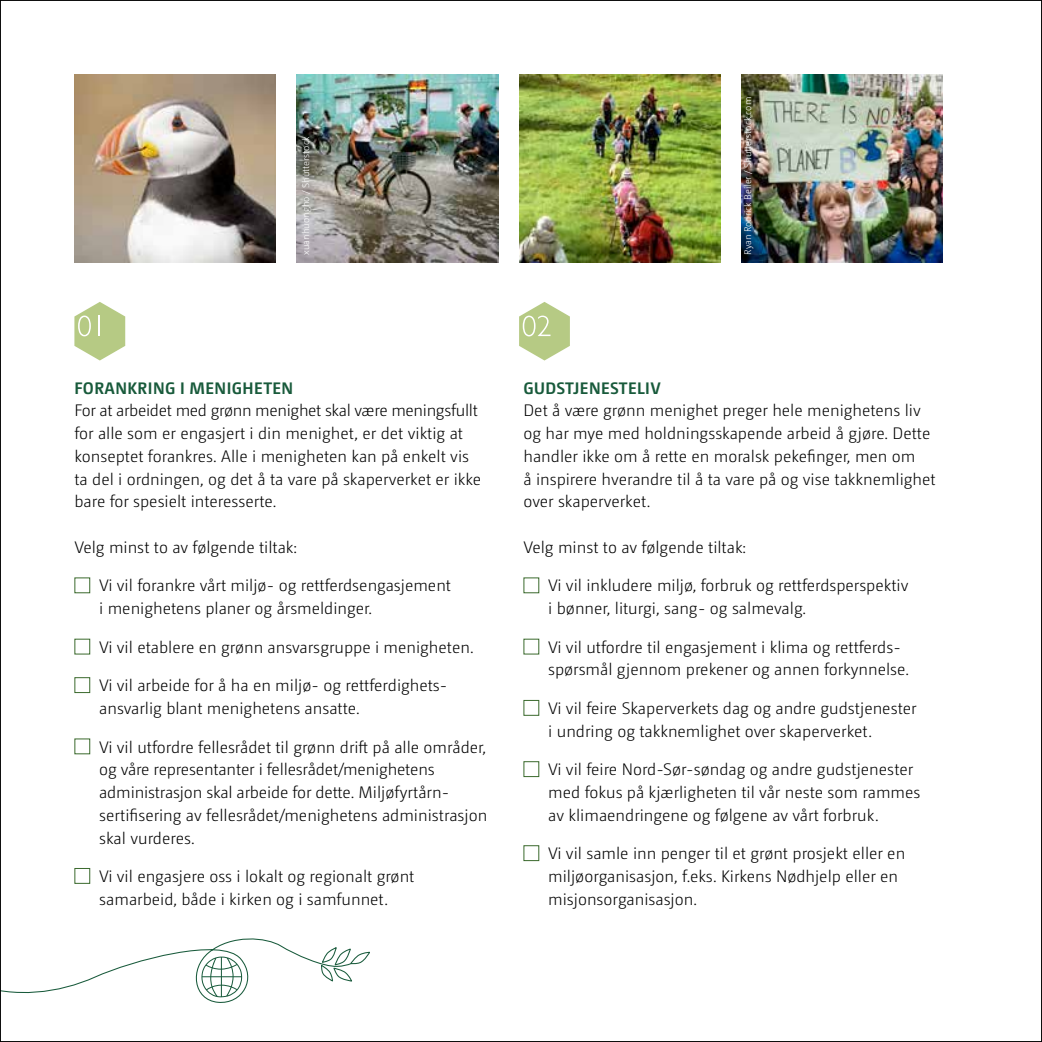
<style>
.page{position:relative;width:1042px;height:1042px;background:#fff}
.page>*{position:absolute;margin:0;border:0;box-sizing:border-box;transform-origin:0 0}
.t1{font:300 16.62px/22.8px "Camingo Dos Pro";color:#000}
.t2{font:700 16.62px "Camingo Dos Pro";letter-spacing:.025em;color:#185a3b}
.t3{font:300 9.62px "Camingo Dos Pro";color:#fff}
</style>
<div class="page">
<div style="left:74px;top:577px;width:16px;height:16px;border:1px solid #3a692c"></div>
<div style="left:74px;top:639px;width:16px;height:15px;border:1px solid #3a692c"></div>
<div style="left:74px;top:677px;width:16px;height:16px;border:1px solid #3a692c"></div>
<div style="left:74px;top:738px;width:16px;height:16px;border:1px solid #3a692c"></div>
<div style="left:74px;top:868px;width:16px;height:16px;border:1px solid #3a692c"></div>
<div style="left:523px;top:700px;width:16px;height:16px;border:1px solid #3a692c"></div>
<div style="left:523px;top:761px;width:16px;height:16px;border:1px solid #3a692c"></div>
<div style="left:523px;top:845px;width:16px;height:16px;border:1px solid #3a692c"></div>
<svg style="left:74px;top:302px;width:51px;height:58px"></svg>
<svg style="left:519px;top:302px;width:51px;height:58px"></svg>
<img style="left:74px;top:74px;width:202px;height:189px">
<img style="left:297px;top:74px;width:201px;height:189px">
<img style="left:519px;top:74px;width:201px;height:189px">
<img style="left:741px;top:74px;width:202px;height:189px">
<svg style="left:2px;top:938px;width:368px;height:65px"></svg>
<p class="t3" style="left:300px;top:255px;width:119px;rotate:-90deg">xuanhuongho / Shutterstock</p>
<p class="t3" style="left:742px;top:255px;width:159px;rotate:-90deg">Ryan Rodrick Beiler / Shutterstock.com</p>
<p class="t2" style="left:74px;top:378px;width:220px">FORANKRING I MENIGH ETEN</p>
<p class="t1" style="left:74px;top:399px;width:408px">For at arbeidet med grønn menighet skal være meningsfullt for alle som er engasjert i din menighet, er det viktig at konseptet forankres. Alle i menigheten kan på enkelt vis ta del i ordningen, og det å ta vare på skaperverket er ikke bare for spesielt interesserte.</p>
<p class="t1" style="left:74px;top:536px;width:224px">Velg minst to av følgende tiltak:</p>
<p class="t1" style="left:99px;top:574px;width:353px">Vi vil forankre vårt miljø- og rettferdsengasjement i menighetens planer og årsmeldinger.</p>
<p class="t1" style="left:99px;top:635px;width:376px">Vi vil etablere en grønn ansvarsgruppe i menigheten.</p>
<p class="t1" style="left:99px;top:674px;width:347px">Vi vil arbeide for å ha en miljø- og rettferdighets&shy;ansvarlig blant menighetens ansatte.</p>
<p class="t1" style="left:99px;top:735px;width:389px">Vi vil utfordre fellesrådet til grønn drift på alle områder, og våre representanter i fellesrådet/menighetens administrasjon skal arbeide for dette. Miljøfyrtårn&shy;sertifisering av fellesrådet/menighetens administrasjon skal vurderes.</p>
<p class="t1" style="left:99px;top:865px;width:317px">Vi vil engasjere oss i lokalt og regionalt grønt samarbeid, både i kirken og i samfunnet.</p>
<p class="t2" style="left:523px;top:378px;width:139px">GUDSTJENESTELIV</p>
<p class="t1" style="left:523px;top:399px;width:414px">Det å være grønn menighet preger hele menighetens liv og har mye med holdningsskapende arbeid å gjøre. Dette handler ikke om å rette en moralsk pekefinger, men om<br>å inspirere hverandre til å ta vare på og vise takknemlighet over skaperverket.</p>
<p class="t1" style="left:523px;top:536px;width:224px">Velg minst to av følgende tiltak:</p>
<p class="t1" style="left:548px;top:574px;width:362px">Vi vil inkludere miljø, forbruk og rettferdsperspektiv i bønner, liturgi, sang- og salmevalg.</p>
<p class="t1" style="left:548px;top:635px;width:362px">Vi vil utfordre til engasjement i klima og rettferds&shy;spørsmål gjennom prekener og annen forkynnelse.</p>
<p class="t1" style="left:548px;top:697px;width:370px">Vi vil feire Skaperverkets dag og andre gudstjenester i undring og takknemlighet over skaperverket.</p>
<p class="t1" style="left:548px;top:758px;width:374px">Vi vil feire Nord-Sør-søndag og andre gudstjenester med fokus på kjærligheten til vår neste som rammes av klimaendringene og følgene av vårt forbruk.</p>
<p class="t1" style="left:548px;top:842px;width:358px">Vi vil samle inn penger til et grønt prosjekt eller en miljøorganisasjon, f.eks. Kirkens Nødhjelp eller en misjonsorganisasjon.</p>
</div>
